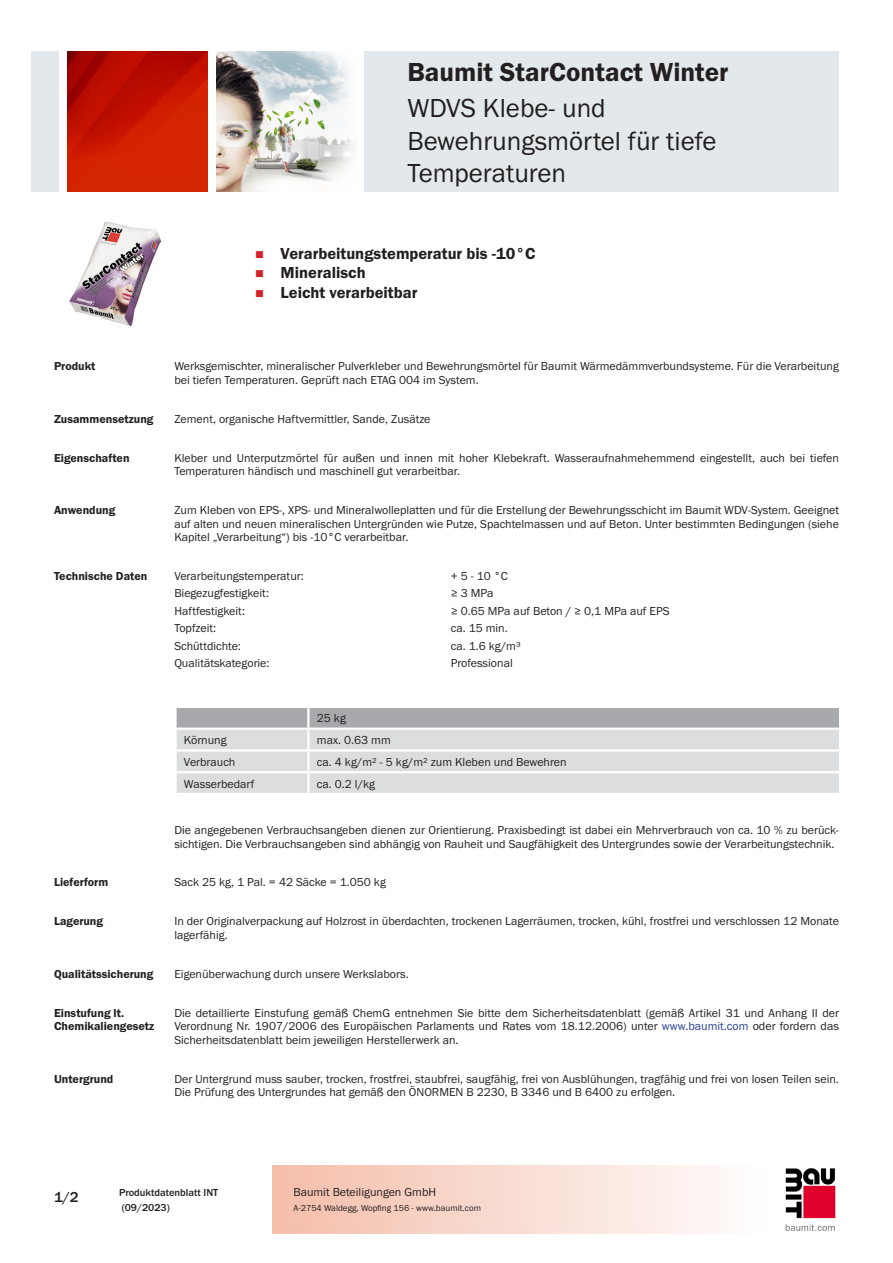
<style>
.page{position:relative;width:893px;height:1263px;background:#fff}
.page>*{position:absolute;margin:0;border:0;box-sizing:border-box;transform-origin:0 0}
.PDS_Produktname_Land{font:27px/32.4px "BM Franklin Gothic URW Boo";color:#231f20}
.PDS_Produktname{font:27px "BM Franklin Gothic URW Dem";color:#231f20}
.t1{font:16.5px "BM Franklin Gothic URW Dem";color:#231f20}
.t2{font:500 15px "BM Franklin Gothic URW";color:#231f20}
.PDS_Standard{font:12px/13.5px "BM Franklin Gothic URW Boo";color:#231f20}
.PDS_Standard_linksbü{font:12px "BM Franklin Gothic URW Boo";color:#231f20}
.PDS_Header{font:12px/13.5px "BM Franklin Gothic URW Dem";color:#231f20}
.t3{font:500 10.5px/15px "BM Franklin Gothic URW";color:#231f20}
.t4{font:9px "BM Franklin Gothic URW Boo";color:#231f20}
.s1{color:#253f8e}
</style>
<div class="page">
<img style="left:785px;top:1168px;width:51px;height:63px">
<div style="left:32px;top:51px;width:27px;height:140px;background:#e2e8eb"></div>
<img style="left:68px;top:52px;width:140px;height:139px">
<img style="left:216px;top:51px;width:140px;height:140px">
<div style="left:365px;top:51px;width:474px;height:140px;background:#e2e8eb"></div>
<img style="left:69px;top:221px;width:93px;height:106px">
<svg style="left:175px;top:707px;width:665px;height:86px;background:#d1d2d4"></svg>
<hr style="left:174px;top:749px;width:134px;height:2px;background:#fff">
<hr style="left:174px;top:751px;width:3px;height:20px;background:#fff">
<hr style="left:308px;top:749px;width:533px;height:2px;background:#fff">
<hr style="left:307px;top:751px;width:2px;height:20px;background:#fff">
<hr style="left:839px;top:751px;width:2px;height:20px;background:#fff">
<hr style="left:174px;top:771px;width:134px;height:2px;background:#fff">
<hr style="left:174px;top:773px;width:3px;height:20px;background:#fff">
<hr style="left:308px;top:771px;width:533px;height:2px;background:#fff">
<hr style="left:307px;top:773px;width:2px;height:20px;background:#fff">
<hr style="left:839px;top:773px;width:2px;height:20px;background:#fff">
<p class="PDS_Produktname" style="left:407px;top:55px;width:323px">Baumit StarContact Winter</p>
<p class="PDS_Produktname_Land" style="left:407px;top:92px;width:310px">WDVS Klebe- und<br>Bewehrungsmörtel für tiefe<br>Temperaturen</p>
<p class="t1" style="left:281px;top:243px;width:256px">Verarbeitungstemperatur bis -10°C</p>
<p class="t1" style="left:281px;top:263px;width:87px">Mineralisch</p>
<p class="t1" style="left:281px;top:282px;width:138px">Leicht verarbeitbar</p>
<p class="PDS_Header" style="left:54px;top:360px;width:43px">Produkt</p>
<p class="PDS_Standard" style="left:174px;top:360px;width:666px">Werksgemischter, mineralischer Pulverkleber und Bewehrungsmörtel für Baumit Wärmedämmverbundsysteme. Für die Verarbeitung bei tiefen Temperaturen. Geprüft nach ETAG 004 im System.</p>
<p class="PDS_Header" style="left:54px;top:412px;width:101px">Zusammensetzung</p>
<p class="PDS_Standard" style="left:174px;top:412px;width:258px">Zement, organische Haftvermittler, Sande, Zusätze</p>
<p class="PDS_Header" style="left:54px;top:451px;width:77px">Eigenschaften</p>
<p class="PDS_Standard" style="left:174px;top:451px;width:666px">Kleber und Unterputzmörtel für außen und innen mit hoher Klebekraft. Wasseraufnahmehemmend eingestellt, auch bei tiefen<br>Temperaturen händisch und maschinell gut verarbeitbar.</p>
<p class="PDS_Header" style="left:54px;top:503px;width:63px">Anwendung</p>
<p class="PDS_Standard" style="left:174px;top:503px;width:666px;text-align:justify">Zum Kleben von EPS-, XPS- und Mineralwolleplatten und für die Erstellung der Bewehrungsschicht im Baumit WDV-System. Geeignet auf alten und neuen mineralischen Untergründen wie Putze, Spachtelmassen und auf Beton. Unter bestimmten Bedingungen (siehe Kapitel „Verarbeitung“) bis -10°C verarbeitbar.</p>
<p class="PDS_Header" style="left:54px;top:569px;width:95px">Technische Daten</p>
<p class="PDS_Standard_linksbü" style="left:174px;top:568px;width:131px">Verarbeitungstemperatur:</p>
<p class="PDS_Standard_linksbü" style="left:451px;top:568px;width:59px">+ 5 - 10 °C</p>
<p class="PDS_Standard_linksbü" style="left:174px;top:586px;width:96px">Biegezugfestigkeit:</p>
<p class="PDS_Standard_linksbü" style="left:451px;top:586px;width:44px">≥ 3 MPa</p>
<p class="PDS_Standard_linksbü" style="left:174px;top:603px;width:72px">Haftfestigkeit:</p>
<p class="PDS_Standard_linksbü" style="left:451px;top:603px;width:220px">≥ 0.65 MPa auf Beton / ≥ 0,1 MPa auf EPS</p>
<p class="PDS_Standard_linksbü" style="left:174px;top:621px;width:43px">Topfzeit:</p>
<p class="PDS_Standard_linksbü" style="left:451px;top:621px;width:59px">ca. 15 min.</p>
<p class="PDS_Standard_linksbü" style="left:174px;top:638px;width:68px">Schüttdichte:</p>
<p class="PDS_Standard_linksbü" style="left:451px;top:638px;width:71px">ca. 1.6 kg/m³</p>
<p class="PDS_Standard_linksbü" style="left:174px;top:656px;width:97px">Qualitätskategorie:</p>
<p class="PDS_Standard_linksbü" style="left:451px;top:656px;width:64px">Professional</p>
<p class="PDS_Standard_linksbü" style="left:317px;top:711px;width:31px">25 kg</p>
<p class="PDS_Standard_linksbü" style="left:184px;top:733px;width:44px">Körnung</p>
<p class="PDS_Standard_linksbü" style="left:317px;top:733px;width:75px">max. 0.63 mm</p>
<p class="PDS_Standard_linksbü" style="left:184px;top:754px;width:53px">Verbrauch</p>
<p class="PDS_Standard_linksbü" style="left:317px;top:754px;width:251px">ca. 4 kg/m² - 5 kg/m² zum Kleben und Bewehren</p>
<p class="PDS_Standard_linksbü" style="left:184px;top:776px;width:72px">Wasserbedarf</p>
<p class="PDS_Standard_linksbü" style="left:317px;top:776px;width:60px">ca. 0.2 l/kg</p>
<p class="PDS_Standard" style="left:174px;top:823px;width:666px">Die angegebenen Verbrauchsangeben dienen zur Orientierung. Praxisbedingt ist dabei ein Mehrverbrauch von ca. 10 % zu berück&shy;sichtigen. Die Verbrauchsangeben sind abhängig von Rauheit und Saugfähigkeit des Untergrundes sowie der Verarbeitungstechnik.</p>
<p class="PDS_Header" style="left:54px;top:876px;width:56px">Lieferform</p>
<p class="PDS_Standard" style="left:174px;top:876px;width:213px">Sack 25 kg, 1 Pal. = 42 Säcke = 1.050 kg</p>
<p class="PDS_Header" style="left:54px;top:915px;width:51px">Lagerung</p>
<p class="PDS_Standard" style="left:174px;top:915px;width:666px">In der Originalverpackung auf Holzrost in überdachten, trockenen Lagerräumen, trocken, kühl, frostfrei und verschlossen 12 Monate lagerfähig.</p>
<p class="PDS_Header" style="left:54px;top:967px;width:101px">Qualitätssicherung</p>
<p class="PDS_Standard" style="left:174px;top:967px;width:236px">Eigenüberwachung durch unsere Werkslabors.</p>
<p class="PDS_Header" style="left:54px;top:1006px;width:102px">Einstufung lt.<br>Chemikaliengesetz</p>
<p class="PDS_Standard" style="left:174px;top:1006px;width:666px;text-align:justify">Die detaillierte Einstufung gemäß ChemG entnehmen Sie bitte dem Sicherheitsdatenblatt (gemäß Artikel 31 und Anhang II der Verordnung Nr. 1907/2006 des Europäischen Parlaments und Rates vom 18.12.2006) unter <span class="s1">www.baumit.com</span> oder fordern das Sicherheitsdatenblatt beim jeweiligen Herstellerwerk an.</p>
<p class="PDS_Header" style="left:54px;top:1072px;width:61px">Untergrund</p>
<p class="PDS_Standard" style="left:174px;top:1072px;width:666px">Der Untergrund muss sauber, trocken, frostfrei, staubfrei, saugfähig, frei von Ausblühungen, tragfähig und frei von losen Teilen sein.<br>Die Prüfung des Untergrundes hat gemäß den ÖNORMEN B 2230, B 3346 und B 6400 zu erfolgen.</p>
<p class="t2" style="left:54px;top:1188px;width:26px">1/2</p>
<p class="t3" style="left:119px;top:1185px;width:101px">Produktdatenblatt INT (09/2023)</p>
<p class="PDS_Standard" style="left:293px;top:1185px;width:144px">Baumit Beteiligungen GmbH</p>
<p class="t4" style="left:293px;top:1202px;width:189px">A-2754 Waldegg, Wopfing 156 - www.baumit.com</p>
</div>
